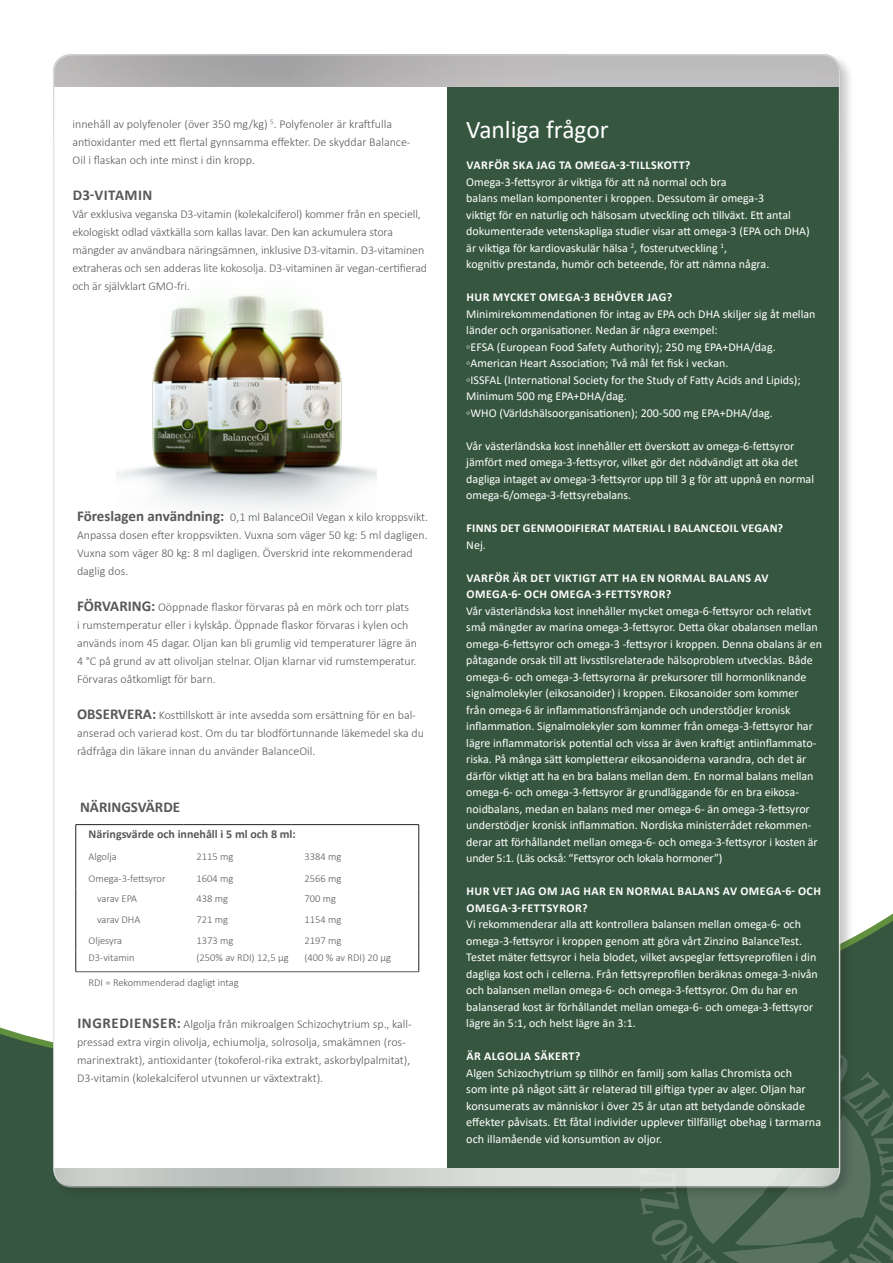
<style>
.page{position:relative;width:893px;height:1263px;background:#fff}
.page>*{position:absolute;margin:0;border:0;box-sizing:border-box;transform-origin:0 0}
.t1{font:25.5px "Calibri";color:#fff}
.t2{font:700 15px "Calibri";color:#57585a}
.t3{font:700 15px "Calibri";letter-spacing:.03em;color:#57585a}
.t4{font:12px/16.5px "Calibri";color:#fff}
.t5{font:300 12px/18px "Calibri";color:#57585a}
.t6{font:700 12px/16.5px "Calibri";letter-spacing:.04em;color:#fff}
.t7{font:700 12px "Calibri";letter-spacing:.02em;color:#fff}
.t8{font:700 12px "Calibri";color:#57585a}
.t9{font:300 10.5px "Calibri";color:#57585a}
.s1{font-weight:700;font-size:15px}
</style>
<div class="page">
<svg style="left:0;top:913px;width:893px;height:350px;background:#4d6954"></svg>
<svg style="left:639px;top:1039px;width:254px;height:224px;background:#47644f"></svg>
<div style="left:51px;top:52px;width:803px;height:1148px;background:#231f20;opacity:.29"></div>
<div style="left:52px;top:53px;width:789px;height:1134px;background:#231f20;opacity:.37"></div>
<div style="left:55px;top:87px;width:784px;height:1081px;background:#fff"></div>
<svg style="left:418px;top:825px;width:1px;height:146px"></svg>
<hr style="left:76px;top:824px;width:108px;height:1px;background:#231f20">
<svg style="left:76px;top:825px;width:1px;height:146px"></svg>
<hr style="left:184px;top:824px;width:108px;height:1px;background:#231f20">
<hr style="left:292px;top:824px;width:127px;height:1px;background:#231f20">
<hr style="left:76px;top:971px;width:108px;height:1px;background:#57585a">
<hr style="left:184px;top:971px;width:108px;height:1px;background:#57585a">
<hr style="left:292px;top:971px;width:127px;height:1px;background:#57585a">
<div style="left:447px;top:87px;width:392px;height:1081px;background:#36563f"></div>
<img style="left:116px;top:295px;width:261px;height:214px">
<p class="t5" style="left:72px;top:115px;width:340px">innehåll av polyfenoler (över 350 mg/kg) <sup>5</sup>. Polyfenoler är kraftfulla antioxidanter med ett flertal gynnsamma effekter. De skyddar Balance-<br>Oil i flaskan och inte minst i din kropp.</p>
<p class="t3" style="left:73px;top:185px;width:81px">D3-VITAMIN</p>
<p class="t5" style="left:72px;top:205px;width:350px">Vår exklusiva veganska D3-vitamin (kolekalciferol) kommer från en speciell, ekologiskt odlad växtkälla som kallas lavar. Den kan ackumulera stora</p>
<p class="t5" style="left:72px;top:241px;width:356px">mängder av användbara näringsämnen, inklusive D3-vitamin. D3-vitaminen extraheras och sen adderas lite kokosolja. D3-vitaminen är vegan-certifierad och är självklart GMO-fri.</p>
<p class="t5" style="left:77px;top:508px;width:353px"><span class="s1">Föreslagen användning:</span> 0,1 ml BalanceOil Vegan x kilo kroppsvikt.<br>Anpassa dosen efter kroppsvikten. Vuxna som väger 50 kg: 5 ml dagligen.<br>Vuxna som väger 80 kg: 8 ml dagligen. Överskrid inte rekommenderad daglig dos.</p>
<p class="t5" style="left:77px;top:598px;width:341px"><span class="s1">FÖRVARING:</span> Oöppnade flaskor förvaras på en mörk och torr plats<br>i rumstemperatur eller i kylskåp. Öppnade flaskor förvaras i kylen och används inom 45 dagar. Oljan kan bli grumlig vid temperaturer lägre än 4 °C på grund av att olivoljan stelnar. Oljan klarnar vid rumstemperatur.<br>Förvaras oåtkomligt för barn.</p>
<p class="t5" style="left:77px;top:706px;width:348px"><span class="s1">OBSERVERA:</span> Kosttillskott är inte avsedda som ersättning för en bal&shy;anserad och varierad kost. Om du tar blodförtunnande läkemedel ska du rådfråga din läkare innan du använder BalanceOil.</p>
<p class="t2" style="left:80px;top:796px;width:102px">NÄRINGSVÄRDE</p>
<p class="t8" style="left:89px;top:825px;width:209px">Näringsvärde och innehåll i 5 ml och 8 ml:</p>
<p class="t9" style="left:89px;top:850px;width:30px">Algolja</p>
<p class="t9" style="left:196px;top:850px;width:38px">2115 mg</p>
<p class="t9" style="left:304px;top:850px;width:38px">3384 mg</p>
<p class="t9" style="left:89px;top:872px;width:79px">Omega-3-fettsyror</p>
<p class="t9" style="left:196px;top:872px;width:38px">1604 mg</p>
<p class="t9" style="left:304px;top:872px;width:38px">2566 mg</p>
<p class="t9" style="left:97px;top:892px;width:42px">varav EPA</p>
<p class="t9" style="left:196px;top:892px;width:33px">438 mg</p>
<p class="t9" style="left:304px;top:892px;width:33px">700 mg</p>
<p class="t9" style="left:97px;top:912px;width:45px">varav DHA</p>
<p class="t9" style="left:196px;top:912px;width:33px">721 mg</p>
<p class="t9" style="left:304px;top:912px;width:38px">1154 mg</p>
<p class="t9" style="left:89px;top:934px;width:35px">Oljesyra</p>
<p class="t9" style="left:196px;top:934px;width:38px">1373 mg</p>
<p class="t9" style="left:304px;top:934px;width:38px">2197 mg</p>
<p class="t9" style="left:89px;top:951px;width:48px">D3-vitamin</p>
<p class="t9" style="left:196px;top:951px;width:94px">(250% av RDI) 12,5 μg</p>
<p class="t9" style="left:304px;top:951px;width:88px">(400 % av RDI) 20 μg</p>
<p class="t9" style="left:89px;top:976px;width:152px">RDI = Rekommenderad dagligt intag</p>
<p class="t5" style="left:77px;top:1015px;width:336px"><span class="s1">INGREDIENSER:</span> Algolja från mikroalgen Schizochytrium sp., kall&shy;pressad extra virgin olivolja, echiumolja, solrosolja, smakämnen (ros&shy;marinextrakt), antioxidanter (tokoferol-rika extrakt, askorbylpalmitat), D3-vitamin (kolekalciferol utvunnen ur växtextrakt).</p>
<p class="t1" style="left:466px;top:112px;width:144px">Vanliga frågor</p>
<p class="t6" style="left:467px;top:157px;width:225px">VARFÖR SKA JAG TA OMEGA-3-TILLSKOTT?</p>
<p class="t4" style="left:466px;top:173px;width:262px">Omega-3-fettsyror är viktiga för att nå normal och bra</p>
<p class="t4" style="left:466px;top:190px;width:299px">balans mellan komponenter i kroppen. Dessutom är omega-3</p>
<p class="t4" style="left:466px;top:206px;width:345px">viktigt för en naturlig och hälsosam utveckling och tillväxt. Ett antal dokumenterade vetenskapliga studier visar att omega-3 (EPA och DHA) är viktiga för kardiovaskulär hälsa <sup>2</sup>, fosterutveckling <sup>1</sup>,</p>
<p class="t4" style="left:466px;top:256px;width:305px">kognitiv prestanda, humör och beteende, för att nämna några.</p>
<p class="t6" style="left:467px;top:289px;width:207px">HUR MYCKET OMEGA-3 BEHÖVER JAG?</p>
<p class="t4" style="left:466px;top:305px;width:351px">Minimirekommendationen för intag av EPA och DHA skiljer sig åt mellan länder och organisationer. Nedan är några exempel:<br>◦EFSA (European Food Safety Authority); 250 mg EPA+DHA/dag. ◦American Heart Association; Två mål fet fisk i veckan.<br>◦ISSFAL (International Society for the Study of Fatty Acids and Lipids); Minimum 500 mg EPA+DHA/dag.<br>◦WHO (Världshälsoorganisationen); 200-500 mg EPA+DHA/dag.</p>
<p class="t4" style="left:466px;top:437px;width:349px">Vår västerländska kost innehåller ett överskott av omega-6-fettsyror jämfört med omega-3-fettsyror, vilket gör det nödvändigt att öka det dagliga intaget av omega-3-fettsyror upp till 3 g för att uppnå en normal</p>
<p class="t4" style="left:466px;top:487px;width:166px">omega-6/omega-3-fettsyrebalans.</p>
<p class="t7" style="left:467px;top:520px;width:318px">FINNS DET GENMODIFIERAT MATERIAL I BALANCEOIL VEGAN?</p>
<p class="t4" style="left:466px;top:536px;width:21px">Nej.</p>
<p class="t6" style="left:467px;top:569px;width:304px">VARFÖR ÄR DET VIKTIGT ATT HA EN NORMAL BALANS AV<br>OMEGA-6- OCH OMEGA-3-FETTSYROR?</p>
<p class="t4" style="left:466px;top:602px;width:357px">Vår västerländska kost innehåller mycket omega-6-fettsyror och relativt små mängder av marina omega-3-fettsyror. Detta ökar obalansen mellan omega-6-fettsyror och omega-3 -fettsyror i kroppen. Denna obalans är en påtagande orsak till att livsstilsrelaterade hälsoproblem utvecklas. Både omega-6- och omega-3-fettsyrorna är prekursorer till hormonliknande signalmolekyler (eikosanoider) i kroppen. Eikosanoider som kommer<br>från omega-6 är inflammationsfrämjande och understödjer kronisk inflammation. Signalmolekyler som kommer från omega-3-fettsyror har lägre inflammatorisk potential och vissa är även kraftigt antiinflammato&shy;riska. På många sätt kompletterar eikosanoiderna varandra, och det är därför viktigt att ha en bra balans mellan dem. En normal balans mellan omega-6- och omega-3-fettsyror är grundläggande för en bra eikosa&shy;noidbalans, medan en balans med mer omega-6- än omega-3-fettsyror understödjer kronisk inflammation. Nordiska ministerrådet rekommen&shy;derar att förhållandet mellan omega-6- och omega-3-fettsyror i kosten är under 5:1. (Läs också: “Fettsyror och lokala hormoner”)</p>
<p class="t6" style="left:467px;top:883px;width:356px">HUR VET JAG OM JAG HAR EN NORMAL BALANS AV OMEGA-6- OCH<br>OMEGA-3-FETTSYROR?</p>
<p class="t4" style="left:466px;top:916px;width:353px">Vi rekommenderar alla att kontrollera balansen mellan omega-6- och omega-3-fettsyror i kroppen genom att göra vårt Zinzino BalanceTest.<br>Testet mäter fettsyror i hela blodet, vilket avspeglar fettsyreprofilen i din dagliga kost och i cellerna. Från fettsyreprofilen beräknas omega-3-nivån och balansen mellan omega-6- och omega-3-fettsyror. Om du har en balanserad kost är förhållandet mellan omega-6- och omega-3-fettsyror lägre än 5:1, och helst lägre än 3:1.</p>
<p class="t6" style="left:467px;top:1048px;width:115px">ÄR ALGOLJA SÄKERT?</p>
<p class="t4" style="left:466px;top:1064px;width:356px">Algen Schizochytrium sp tillhör en familj som kallas Chromista och<br>som inte på något sätt är relaterad till giftiga typer av alger. Oljan har konsumerats av människor i över 25 år utan att betydande oönskade effekter påvisats. Ett fåtal individer upplever tillfälligt obehag i tarmarna och illamående vid konsumtion av oljor.</p>
</div>
